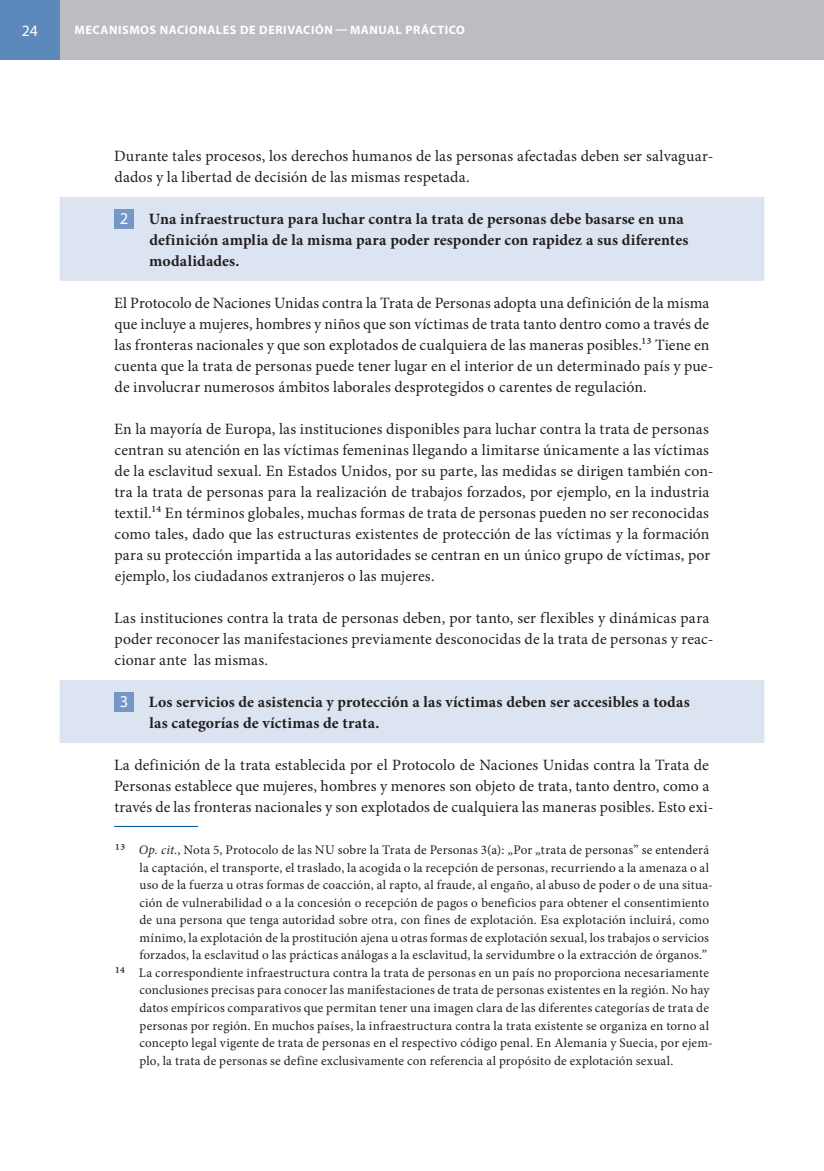
<style>
.page{position:relative;width:824px;height:1171px;background:#fff}
.page>*{position:absolute;margin:0;border:0;box-sizing:border-box;transform-origin:0 0}
.t1{font:15.75px/21px "Minion Pro";letter-spacing:.01em;color:#231f20}
.t2{font:700 15.75px/21px "Minion Pro";letter-spacing:.01em;color:#231f20}
.t3{font:15.75px "Myriad Pro";color:#fff}
.t4{font:13.12px/17.5px "Minion Pro";letter-spacing:.015em;color:#231f20}
.t5{font:700 12.25px "Myriad Pro";letter-spacing:.045em;color:#fff}
.s1{font-family:"Myriad Pro";font-weight:400;font-size:16.62px;color:#fff}
.s2{font-style:italic}
</style>
<div class="page">
<div style="left:0;top:0;width:823px;height:60px;background:#bcbdc0"></div>
<div style="left:0;top:0;width:60px;height:60px;background:#5d88bc"></div>
<hr style="left:823px;top:0;width:1px;height:60px;background:#bcbdc0">
<div style="left:60px;top:197px;width:704px;height:84px;background:#dde4f1"></div>
<div style="left:60px;top:680px;width:704px;height:63px;background:#dde4f1"></div>
<div style="left:114px;top:209px;width:20px;height:20px;background:#7497c5"></div>
<div style="left:114px;top:692px;width:20px;height:20px;background:#7497c5"></div>
<hr style="left:114px;top:826px;width:84px;height:1px;background:#005a9b">
<p class="t3" style="left:22px;top:21px;width:17px">24</p>
<p class="t5" style="left:75px;top:22px;width:20px">MECANISMOS</p>
<p class="t5" style="left:160px;top:22px;width:18px">NACIONALES</p>
<p class="t5" style="left:240px;top:22px;width:36px">DE DERIVACIÓN</p>
<p class="t5" style="left:335px;top:22px;width:117px">— MAN UAL PRÁCTICO</p>
<p class="t1" style="left:114px;top:146px;width:601px">Durante tales procesos, los derechos humanos de las personas afectadas deben ser salvaguar&shy;dados y la libertad de decisión de las mismas respetada.</p>
<p class="t2" style="left:149px;top:208px;width:540px;text-indent:-29px"><span class="s1">2</span> Una infraestructura para luchar contra la trata de personas debe basarse en una definición amplia de la misma para poder responder con rapidez a sus diferentes modalidades.</p>
<p class="t1" style="left:114px;top:293px;width:601px">El Protocolo de Naciones Unidas contra la Trata de Personas adopta una definición de la misma que incluye a mujeres, hombres y niños que son víctimas de trata tanto dentro como a través de las fronteras nacionales y que son explotados de cualquiera de las maneras posibles.13 Tiene en cuenta que la trata de personas puede tener lugar en el interior de un determinado país y pue&shy;de involucrar numerosos ámbitos laborales desprotegidos o carentes de regulación.</p>
<p class="t1" style="left:114px;top:419px;width:601px">En la mayoría de Europa, las instituciones disponibles para luchar contra la trata de personas centran su atención en las víctimas femeninas llegando a limitarse únicamente a las víctimas de la esclavitud sexual. En Estados Unidos, por su parte, las medidas se dirigen también con&shy;tra la trata de personas para la realización de trabajos forzados, por ejemplo, en la industria textil.14 En términos globales, muchas formas de trata de personas pueden no ser reconocidas como tales, dado que las estructuras existentes de protección de las víctimas y la formación para su protección impartida a las autoridades se centran en un único grupo de víctimas, por ejemplo, los ciudadanos extranjeros o las mujeres.</p>
<p class="t1" style="left:114px;top:608px;width:601px">Las instituciones contra la trata de personas deben, por tanto, ser flexibles y dinámicas para poder reconocer las manifestaciones previamente desconocidas de la trata de personas y reac&shy;cionar ante las mismas.</p>
<p class="t2" style="left:150px;top:691px;width:541px;text-indent:-30px"><span class="s1">3</span> Los servicios de asistencia y protección a las víctimas deben ser accesibles a todas las categorías de víctimas de trata.</p>
<p class="t1" style="left:114px;top:755px;width:601px">La definición de la trata establecida por el Protocolo de Naciones Unidas contra la Trata de<br>Personas establece que mujeres, hombres y menores son objeto de trata, tanto dentro, como a través de las fronteras nacionales y son explotados de cualquiera las maneras posibles. Esto exi-</p>
<p class="t1" style="left:115px;top:841px;width:6px">13</p>
<p class="t4" style="left:139px;top:841px;width:575px"><span class="s2">Op. cit.</span>, Nota 5, Protocolo de las NU sobre la Trata de Personas 3(a): „Por „trata de personas” se entenderá la captación, el transporte, el traslado, la acogida o la recepción de personas, recurriendo a la amenaza o al uso de la fuerza u otras formas de coacción, al rapto, al fraude, al engaño, al abuso de poder o de una situa&shy;ción de vulnerabilidad o a la concesión o recepción de pagos o beneficios para obtener el consentimiento de una persona que tenga autoridad sobre otra, con fines de explotación. Esa explotación incluirá, como mínimo, la explotación de la prostitución ajena u otras formas de explotación sexual, los trabajos o servicios forzados, la esclavitud o las prácticas análogas a la esclavitud, la servidumbre o la extracción de órganos.”</p>
<p class="t1" style="left:115px;top:963px;width:6px">14</p>
<p class="t4" style="left:139px;top:964px;width:575px">La correspondiente infraestructura contra la trata de personas en un país no proporciona necesariamente conclusiones precisas para conocer las manifestaciones de trata de personas existentes en la región. No hay datos empíricos comparativos que permitan tener una imagen clara de las diferentes categorías de trata de personas por región. En muchos países, la infraestructura contra la trata existente se organiza en torno al concepto legal vigente de trata de personas en el respectivo código penal. En Alemania y Suecia, por ejem&shy;plo, la trata de personas se define exclusivamente con referencia al propósito de explotación sexual.</p>
</div>
